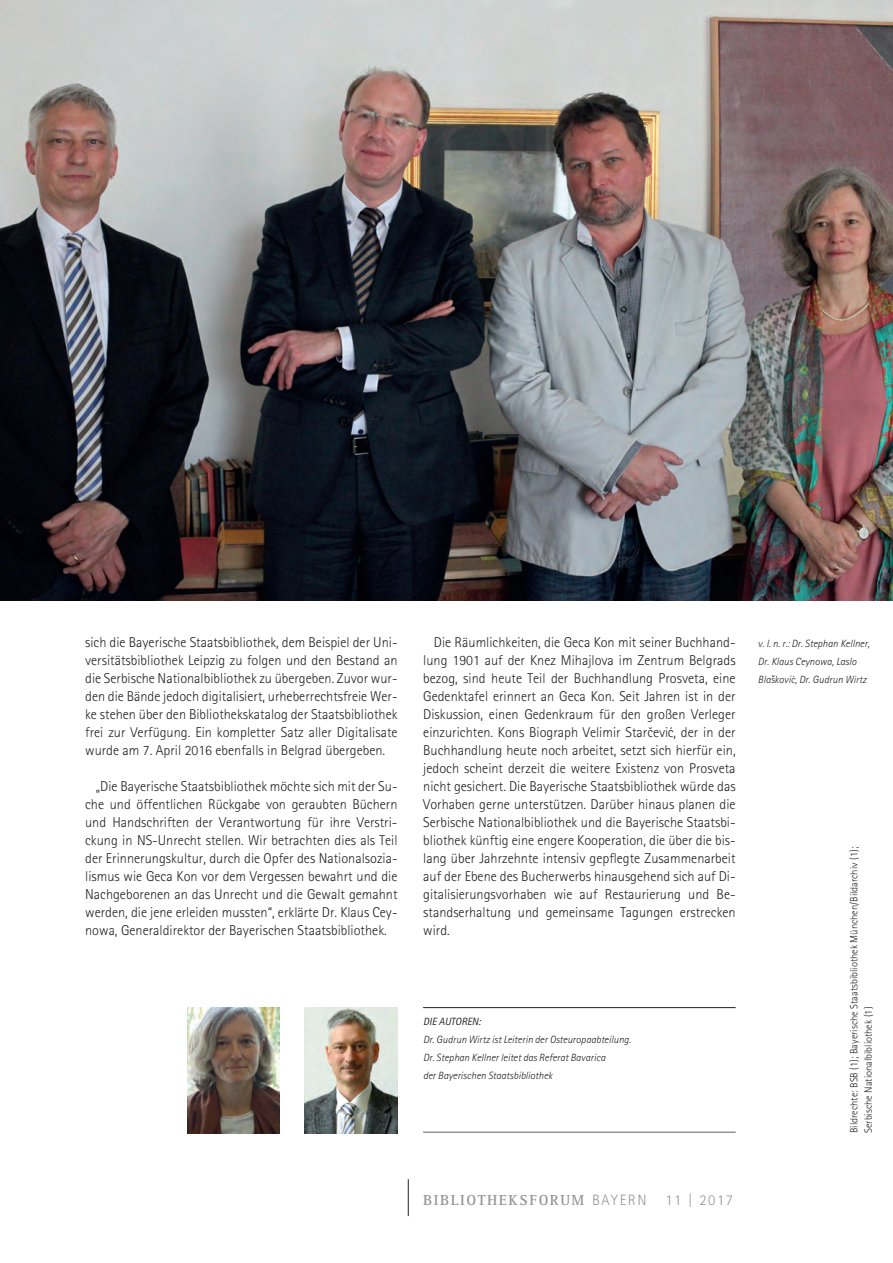
<style>
.page{position:relative;width:893px;height:1263px;background:#fff}
.page>*{position:absolute;margin:0;border:0;box-sizing:border-box;transform-origin:0 0}
.t1{font:700 15px "Rotis Serif Std";letter-spacing:.1em;color:#939598}
.t2{font:300 15px "Rotis Sans Serif Std";letter-spacing:.1em;color:#939598}
.t3{font:300 14.25px/18px "Rotis Sans Serif Std";color:#231f20;text-align:justify}
.t4{font:italic 300 14.25px "Rotis Sans Serif Std";color:#231f20}
.t5{font:italic 300 10.5px/18px "Rotis Sans Serif Std";color:#231f20}
.t6{font:300 10.5px/14.2px "Rotis Sans Serif Std";color:#231f20}
.t7{font:italic 10.5px "Rotis Sans Serif Std";color:#231f20}
.s1{font-family:"Rotis Sans Serif Std";font-weight:300}
</style>
<div class="page">
<hr style="left:408px;top:1179px;width:1px;height:37px;background:#231f20">
<hr style="left:423px;top:1007px;width:313px;height:1px;background:#231f20">
<hr style="left:423px;top:1131px;width:313px;height:2px;background:#939598">
<img style="left:305px;top:1007px;width:93px;height:126px">
<img style="left:187px;top:1007px;width:93px;height:126px">
<img style="left:0;top:0;width:893px;height:601px">
<p class="t3" style="left:85px;top:635px;width:314px">sich die Bayerische Staatsbibliothek, dem Beispiel der Uni&shy;versitätsbibliothek Leipzig zu folgen und den Bestand an die Serbische Nationalbibliothek zu übergeben. Zuvor wur&shy;den die Bände jedoch digitalisiert, urheberrechtsfreie Wer&shy;ke stehen über den Bibliothekskatalog der Staatsbibliothek frei zur Verfügung. Ein kompletter Satz aller Digitalisate wurde am 7. April 2016 ebenfalls in Belgrad übergeben.</p>
<p class="t3" style="left:85px;top:779px;width:314px;text-indent:11px">„Die Bayerische Staatsbibliothek möchte sich mit der Su&shy;che und öffentlichen Rückgabe von geraubten Büchern und Handschriften der Verantwortung für ihre Verstri&shy;ckung in NS-Unrecht stellen. Wir betrachten dies als Teil der Erinnerungskultur, durch die Opfer des Nationalsozia&shy;lismus wie Geca Kon vor dem Vergessen bewahrt und die Nachgeborenen an das Unrecht und die Gewalt gemahnt werden, die jene erleiden mussten“, erklärte Dr. Klaus Cey&shy;nowa, Generaldirektor der Bayerischen Staatsbibliothek.</p>
<p class="t3" style="left:423px;top:635px;width:314px;text-indent:11px">Die Räumlichkeiten, die Geca Kon mit seiner Buchhand&shy;lung 1901 auf der Knez Mihajlova im Zentrum Belgrads bezog, sind heute Teil der Buchhandlung Prosveta, eine Gedenktafel erinnert an Geca Kon. Seit Jahren ist in der Diskussion, einen Gedenkraum für den großen Verleger einzurichten. Kons Biograph Velimir Starcevi´c, der in der Buchhandlung heute noch arbeitet, setzt sich hierfür ein, jedoch scheint derzeit die weitere Existenz von Prosveta nicht gesichert. Die Bayerische Staatsbibliothek würde das Vorhaben gerne unterstützen. Darüber hinaus planen die Serbische Nationalbibliothek und die Bayerische Staatsbi&shy;bliothek künftig eine engere Kooperation, die über die bis&shy;lang über Jahrzehnte intensiv gepflegte Zusammenarbeit auf der Ebene des Bucherwerbs hinausgehend sich auf Di&shy;gitalisierungsvorhaben wie auf Restaurierung und Be&shy;standserhaltung und gemeinsame Tagungen erstrecken wird.</p>
<p class="t3" style="left:648px;top:724px;width:5px">ˇ</p>
<p class="t7" style="left:423px;top:1018px;width:59px">DIE AUTOREN:</p>
<p class="t5" style="left:423px;top:1032px;width:209px">Dr. Gudrun Wirtz ist Leiterin der Osteuropaabteilung.<br>Dr. Stephan Kellner leitet das Referat Bavarica<br>der Bayerischen Staatsbibliothek</p>
<p class="t5" style="left:758px;top:636px;width:113px">v. l. n. r.: Dr. Stephan Kellner,<br>Dr. Klaus Ceynowa, Laslo<br>Blaskovi´c, Dr. Gudrun Wirtz</p>
<p class="t4" style="left:770px;top:675px;width:6px">ˇ</p>
<p class="t6" style="left:848px;top:1133px;width:288px;rotate:-90deg">Bildrechte: BSB (1); Bayerische Staatsbibliothek München/Bildarchiv (1);<br>Serbische Nationalbibliothek (1)</p>
<p class="t1" style="left:423px;top:1195px;width:225px">BIBLIOTHEKSFORUM <span class="s1">BAYERN</span></p>
<p class="t2" style="left:665px;top:1195px;width:69px">11 | 2017</p>
</div>
